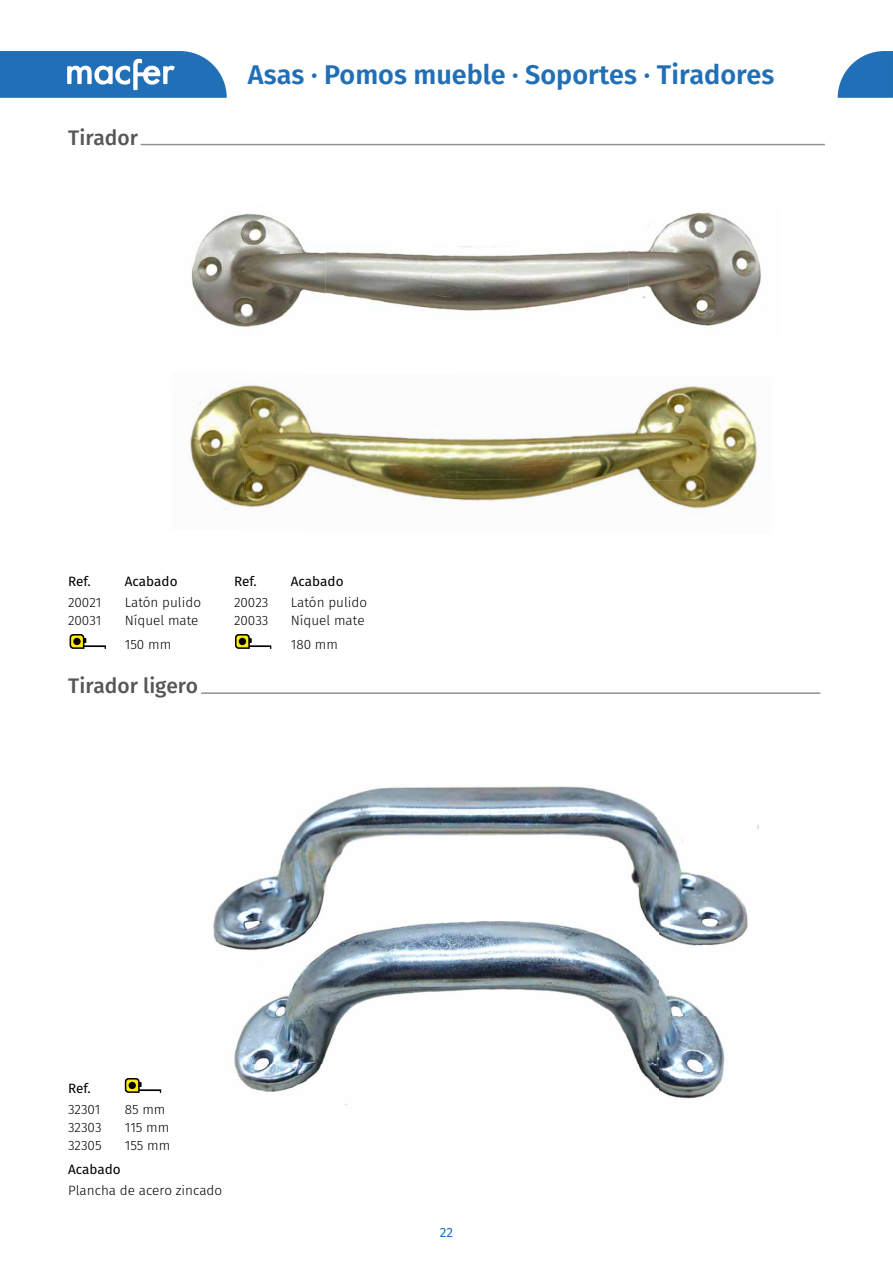
<style>
.page{position:relative;width:893px;height:1263px;background:#fff}
.page>*{position:absolute;margin:0;border:0;box-sizing:border-box;transform-origin:0 0}
.t1{font:600 27px "Fira Sans";color:#2170b7}
.t2{font:500 21px "Fira Sans";color:#565655}
.t3{font:300 13.5px/18px "Fira Sans";color:#000}
.t4{font:13.5px "Fira Sans";color:#000}
.t5{font:13.5px "Fira Sans";color:#2170b7}
</style>
<div class="page">
<img style="left:190px;top:381px;width:381px;height:96px">
<img style="left:571px;top:384px;width:189px;height:127px">
<img style="left:199px;top:477px;width:373px;height:34px">
<img style="left:191px;top:211px;width:570px;height:117px">
<img style="left:213px;top:786px;width:546px;height:319px">
<hr style="left:141px;top:144px;width:684px;height:1px;background:#929292">
<hr style="left:201px;top:692px;width:619px;height:2px;background:#929292">
<svg style="left:70px;top:634px;width:36px;height:15px"></svg>
<div style="left:73px;top:638px;width:8px;height:7px;background:#000;border-radius:50%"></div>
<svg style="left:125px;top:1078px;width:36px;height:15px"></svg>
<div style="left:129px;top:1082px;width:7px;height:7px;background:#000;border-radius:50%"></div>
<svg style="left:235px;top:634px;width:36px;height:15px"></svg>
<div style="left:239px;top:638px;width:7px;height:7px;background:#000;border-radius:50%"></div>
<svg style="left:838px;top:51px;width:55px;height:47px"></svg>
<svg style="left:0;top:51px;width:227px;height:47px;background:#4385c2"></svg>
<h2 class="t2" style="left:68px;top:118px;width:71px">Tirador</h2>
<h1 class="t1" style="left:248px;top:50px;width:528px">Asas · Pomos mueble · Soportes · Tiradores</h1>
<p class="t4" style="left:68px;top:569px;width:24px">Ref.</p>
<p class="t3" style="left:68px;top:592px;width:35px">20021<br>20031</p>
<p class="t4" style="left:125px;top:569px;width:54px">Acabado</p>
<p class="t3" style="left:125px;top:592px;width:78px">Latón pulido<br>Níquel mate</p>
<p class="t3" style="left:125px;top:634px;width:48px">150 mm</p>
<h2 class="t2" style="left:68px;top:667px;width:132px">Tirador ligero</h2>
<p class="t4" style="left:234px;top:569px;width:24px">Ref.</p>
<p class="t3" style="left:234px;top:592px;width:36px">20023<br>20033</p>
<p class="t4" style="left:291px;top:569px;width:54px">Acabado</p>
<p class="t3" style="left:291px;top:592px;width:78px">Latón pulido<br>Níquel mate</p>
<p class="t3" style="left:291px;top:634px;width:49px">180 mm</p>
<p class="t4" style="left:68px;top:1076px;width:24px">Ref.</p>
<p class="t3" style="left:68px;top:1099px;width:35px;text-align:justify">32301<br>32303<br>32305</p>
<p class="t4" style="left:68px;top:1157px;width:54px">Acabado</p>
<p class="t3" style="left:68px;top:1180px;width:156px">Plancha de acero zincado</p>
<p class="t3" style="left:125px;top:1099px;width:47px">85 mm<br>115 mm<br>155 mm</p>
<p class="t5" style="left:440px;top:1220px;width:15px">22</p>
</div>
